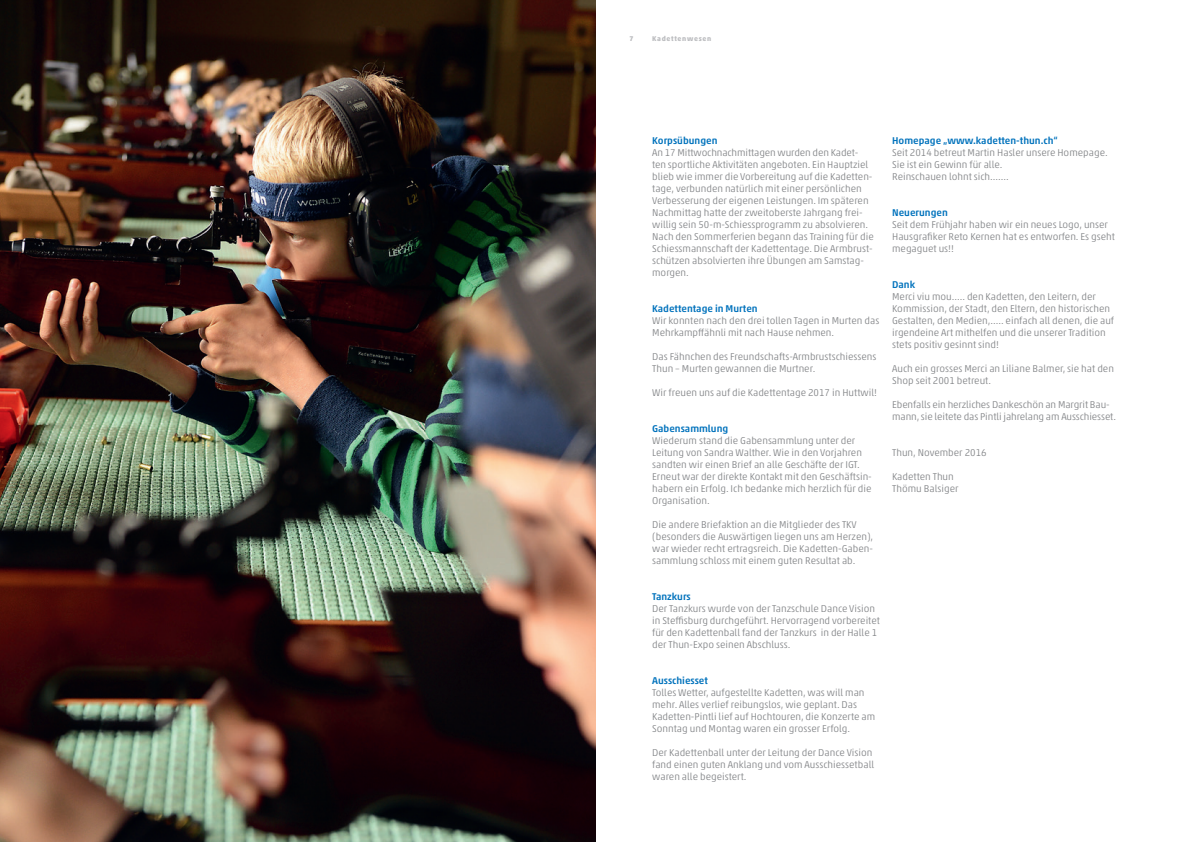
<style>
.page{position:relative;width:1191px;height:842px;background:#fff}
.page>*{position:absolute;margin:0;border:0;box-sizing:border-box;transform-origin:0 0}
.t1{font:300 10px/12px "Akko Std";color:#808285}
.t2{font:500 10px "Akko Std";color:#0072bc}
.t3{font:700 7px "Akko Std";letter-spacing:.1em;color:#bcbdc0}
</style>
<div class="page">
<img style="left:0;top:0;width:595px;height:842px">
<p class="t3" style="left:629px;top:34px;width:6px">7</p>
<p class="t3" style="left:652px;top:34px;width:61px">Kadettenwesen</p>
<p class="t2" style="left:652px;top:134px;width:67px">Korpsübungen</p>
<p class="t1" style="left:652px;top:146px;width:223px">An 17 Mittwochnachmittagen wurden den Kadet&shy;ten sportliche Aktivitäten angeboten. Ein Hauptziel blieb wie immer die Vorbereitung auf die Kadetten&shy;tage, verbunden natürlich mit einer persönlichen Verbesserung der eigenen Leistungen. Im späteren Nachmittag hatte der zweitoberste Jahrgang frei&shy;willig sein 50-m-Schiessprogramm zu absolvieren.<br>Nach den Sommerferien begann das Training für die Schiessmannschaft der Kadettentage. Die Armbrust&shy;schützen absolvierten ihre Übungen am Samstag&shy;morgen.</p>
<p class="t2" style="left:652px;top:302px;width:107px">Kadettentage in Murten</p>
<p class="t1" style="left:652px;top:314px;width:229px">Wir konnten nach den drei tollen Tagen in Murten das<br>Mehrkampffähnli mit nach Hause nehmen.</p>
<p class="t1" style="left:652px;top:350px;width:226px">Das Fähnchen des Freundschafts-Armbrustschiessens<br>Thun – Murten gewannen die Murtner.</p>
<p class="t1" style="left:652px;top:386px;width:226px">Wir freuen uns auf die Kadettentage 2017 in Huttwil!</p>
<p class="t2" style="left:652px;top:422px;width:78px">Gabensammlung</p>
<p class="t1" style="left:652px;top:434px;width:221px">Wiederum stand die Gabensammlung unter der Leitung von Sandra Walther. Wie in den Vorjahren sandten wir einen Brief an alle Geschäfte der IGT.<br>Erneut war der direkte Kontakt mit den Geschäftsin&shy;habern ein Erfolg. Ich bedanke mich herzlich für die Organisation.</p>
<p class="t1" style="left:652px;top:518px;width:223px">Die andere Briefaktion an die Mitglieder des TKV (besonders die Auswärtigen liegen uns am Herzen), war wieder recht ertragsreich. Die Kadetten-Gaben&shy;sammlung schloss mit einem guten Resultat ab.</p>
<p class="t2" style="left:652px;top:590px;width:40px">Tanzkurs</p>
<p class="t1" style="left:652px;top:602px;width:229px">Der Tanzkurs wurde von der Tanzschule Dance Vision in Steffisburg durchgeführt. Hervorragend vorbereitet für den Kadettenball fand der Tanzkurs in der Halle 1 der Thun-Expo seinen Abschluss.</p>
<p class="t2" style="left:652px;top:674px;width:57px">Ausschiesset</p>
<p class="t1" style="left:652px;top:686px;width:225px">Tolles Wetter, aufgestellte Kadetten, was will man mehr. Alles verlief reibungslos, wie geplant. Das Kadetten-Pintli lief auf Hochtouren, die Konzerte am Sonntag und Montag waren ein grosser Erfolg.</p>
<p class="t1" style="left:652px;top:746px;width:223px">Der Kadettenball unter der Leitung der Dance Vision fand einen guten Anklang und vom Ausschiessetball waren alle begeistert.</p>
<p class="t2" style="left:892px;top:134px;width:167px">Homepage „www.kadetten-thun.ch“</p>
<p class="t1" style="left:892px;top:146px;width:217px">Seit 2014 betreut Martin Hasler unsere Homepage.<br>Sie ist ein Gewinn für alle.<br>Reinschauen lohnt sich…….</p>
<p class="t2" style="left:892px;top:206px;width:57px">Neuerungen</p>
<p class="t1" style="left:892px;top:218px;width:224px">Seit dem Frühjahr haben wir ein neues Logo, unser<br>Hausgrafiker Reto Kernen hat es entworfen. Es gseht megaguet us!!</p>
<p class="t2" style="left:892px;top:278px;width:24px">Dank</p>
<p class="t1" style="left:892px;top:290px;width:223px">Merci viu mou….. den Kadetten, den Leitern, der Kommission, der Stadt, den Eltern, den historischen Gestalten, den Medien,….. einfach all denen, die auf irgendeine Art mithelfen und die unserer Tradition stets positiv gesinnt sind!</p>
<p class="t1" style="left:892px;top:362px;width:223px">Auch ein grosses Merci an Liliane Balmer, sie hat den<br>Shop seit 2001 betreut.</p>
<p class="t1" style="left:892px;top:398px;width:225px">Ebenfalls ein herzliches Dankeschön an Margrit Bau&shy;mann, sie leitete das Pintli jahrelang am Ausschiesset.</p>
<p class="t1" style="left:892px;top:446px;width:96px">Thun, November 2016</p>
<p class="t1" style="left:892px;top:470px;width:68px">Kadetten Thun<br>Thömu Balsiger</p>
</div>
